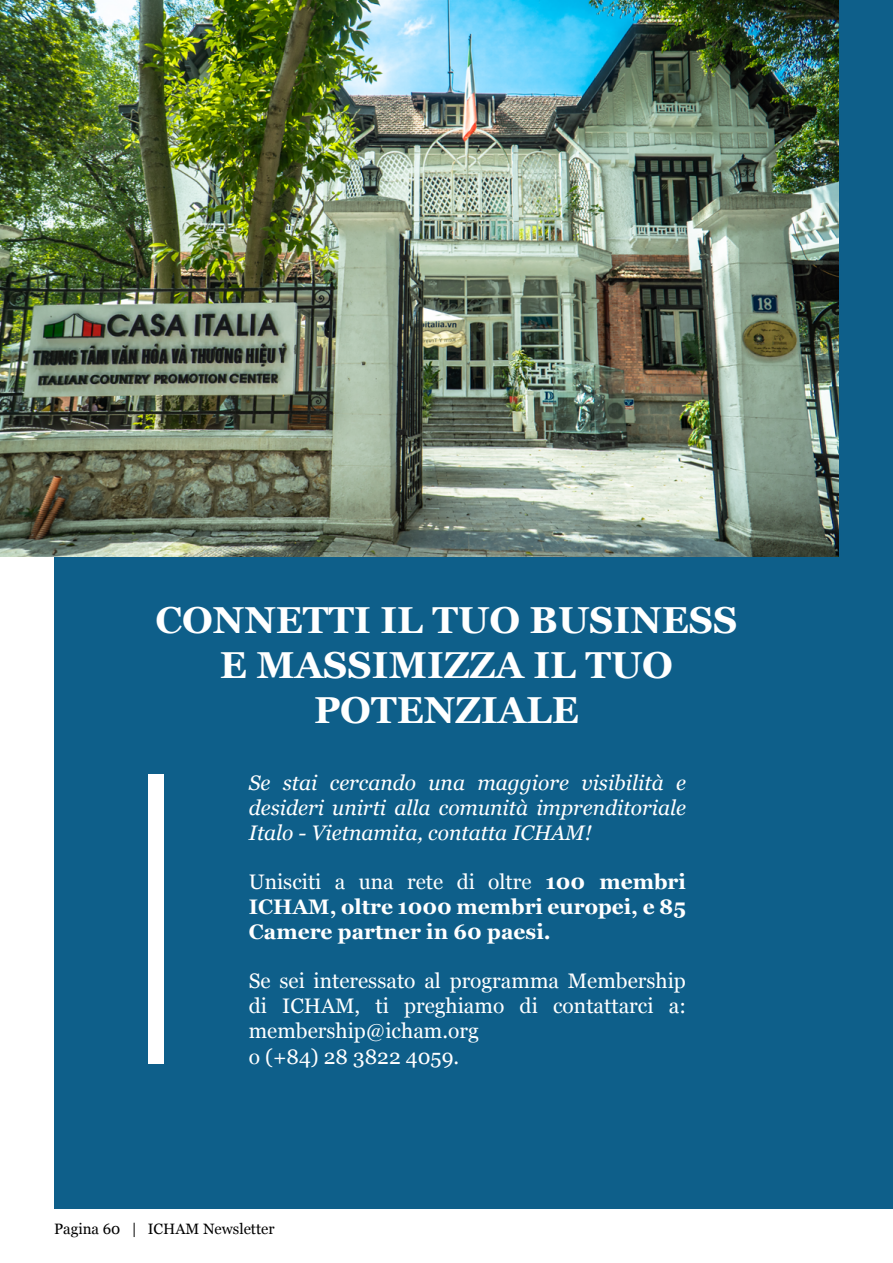
<style>
.page{position:relative;width:893px;height:1263px;background:#fff}
.page>*{position:absolute;margin:0;border:0;box-sizing:border-box;transform-origin:0 0}
.t1{font:700 37.5px/45px "Georgia";color:#fff;text-align:center}
.t2{font:italic 21px/25.2px "Georgia";color:#fff;text-align:justify}
.t3{font:21px/25.2px "Georgia";color:#fff}
.t4{font:700 21px/25.2px "Georgia";color:#fff;text-align:justify}
.t5{font:15px "Georgia";color:#000}
.s1{font-weight:400}
</style>
<div class="page">
<div style="left:54px;top:0;width:839px;height:1209px;background:#0e5f8a"></div>
<img style="left:0;top:0;width:839px;height:557px">
<div style="left:148px;top:774px;width:16px;height:289px;background:#fff"></div>
<h1 class="t1" style="left:155px;top:595px;width:584px">CONNETTI IL TUO BUSINESS<br>E MASSIMIZZA IL TUO<br>POTENZIALE</h1>
<p class="t2" style="left:249px;top:769px;width:439px">Se stai cercando una maggiore visibilità e desideri unirti alla comunità imprenditoriale Italo - Vietnamita, contatta ICHAM!</p>
<p class="t4" style="left:249px;top:868px;width:439px"><span class="s1">Unisciti a una rete di oltre</span> 100 membri ICHAM, oltre 1000 membri europei, e 85<br>Camere partner in 60 paesi.</p>
<p class="t3" style="left:249px;top:967px;width:439px">Se sei interessato al programma Membership di ICHAM, ti preghiamo di contattarci a: membership@icham.org<br>o (+84) 28 3822 4059.</p>
<p class="t5" style="left:54px;top:1218px;width:222px">Pagina 60 | ICHAM Newsletter</p>
</div>
